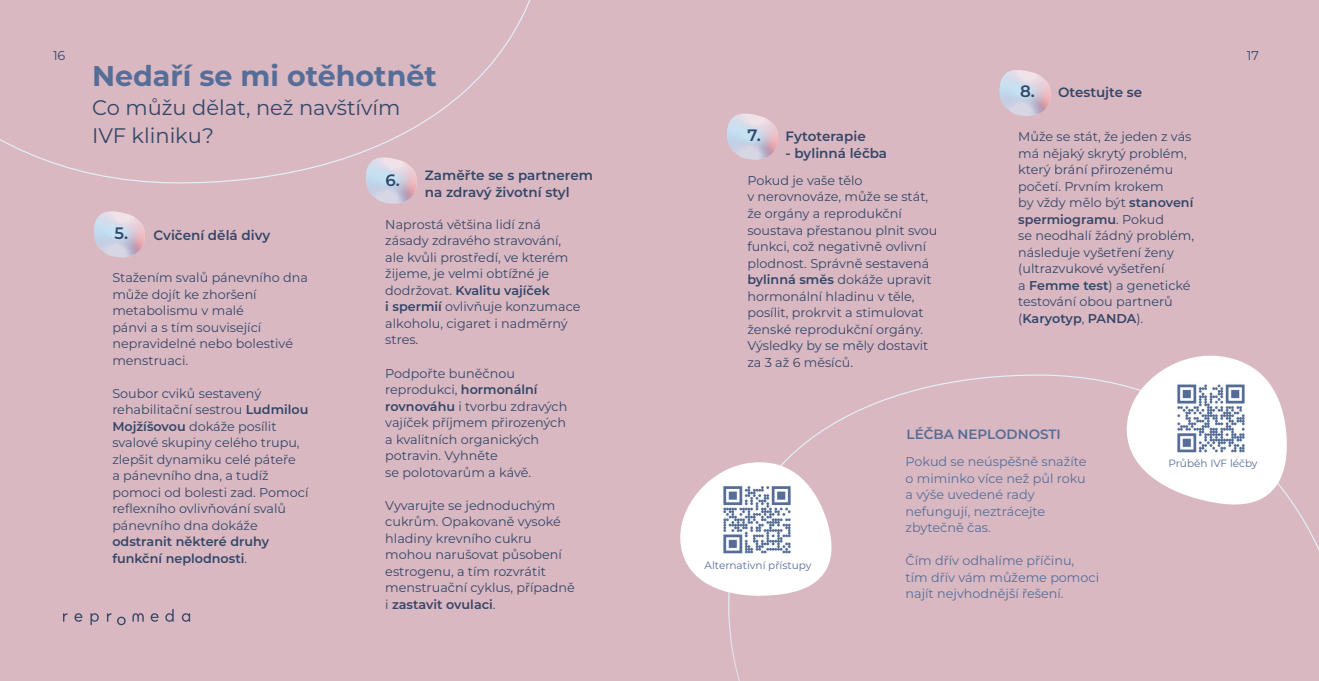
<style>
.page{position:relative;width:1319px;height:681px;background:#fff}
.page>*{position:absolute;margin:0;border:0;box-sizing:border-box;transform-origin:0 0}
.t1{font:700 28.5px "Montserrat";color:#566d98}
.t2{font:21px/28.5px "Montserrat";color:#334669}
.t3{font:600 16.5px "Montserrat";color:#344669}
.t4{font:600 13.5px/16.5px "Montserrat";color:#344669}
.t5{font:600 13.5px "Montserrat";color:#566d98}
.t6{font:12.75px/16.5px "Montserrat";color:#344669}
.t7{font:12.75px/16.5px "Montserrat";color:#566d98}
.t8{font:600 12.75px/16.5px "Montserrat";color:#344669}
.t9{font:10.5px "Montserrat";color:#566d98}
.s1{font-weight:600}
.s2{font-weight:400}
</style>
<div class="page">
<div style="left:0;top:0;width:1318px;height:680px;background:#d9b8c1"></div>
<svg style="left:94px;top:211px;width:51px;height:47px"></svg>
<svg style="left:727px;top:113px;width:51px;height:47px"></svg>
<svg style="left:999px;top:70px;width:52px;height:46px"></svg>
<svg style="left:367px;top:185px;width:50px;height:19px"></svg>
<svg style="left:728px;top:374px;width:590px;height:306px"></svg>
<svg style="left:1124px;top:355px;width:164px;height:154px"></svg>
<svg style="left:0;top:0;width:531px;height:185px"></svg>
<svg style="left:63px;top:613px;width:4px;height:8px"></svg>
<svg style="left:74px;top:613px;width:8px;height:8px"></svg>
<svg style="left:90px;top:613px;width:9px;height:11px"></svg>
<svg style="left:107px;top:613px;width:4px;height:8px"></svg>
<svg style="left:132px;top:613px;width:12px;height:8px"></svg>
<svg style="left:151px;top:613px;width:7px;height:8px"></svg>
<svg style="left:165px;top:609px;width:9px;height:12px"></svg>
<svg style="left:182px;top:613px;width:8px;height:8px"></svg>
<svg style="left:117px;top:616px;width:9px;height:9px"></svg>
<img style="left:1169px;top:376px;width:82px;height:77px">
<svg style="left:680px;top:454px;width:159px;height:146px"></svg>
<img style="left:715px;top:482px;width:83px;height:72px">
<p class="t6" style="left:53px;top:46px;width:14px">16</p>
<p class="t6" style="left:1246px;top:46px;width:14px">17</p>
<h1 class="t1" style="left:92px;top:55px;width:346px">Nedaří se mi otěhotnět</h1>
<h2 class="t2" style="left:92px;top:92px;width:310px">Co můžu dělat, než navštívím<br>IVF kliniku?</h2>
<p class="t3" style="left:114px;top:222px;width:15px">5.</p>
<p class="t4" style="left:153px;top:226px;width:118px">Cvičení dělá divy</p>
<p class="t6" style="left:112px;top:269px;width:197px">Stažením svalů pánevního dna může dojít ke zhoršení metabolismu v malé<br>pánvi a s tím související nepravidelné nebo bolestivé menstruaci.</p>
<p class="t6" style="left:112px;top:384px;width:197px">Soubor cviků sestavený rehabilitační sestrou <span class="s1">Ludmilou<br>Mojžíšovou</span> dokáže posílit svalové skupiny celého trupu, zlepšit dynamiku celé páteře<br>a pánevního dna, a tudíž pomoci od bolesti zad. Pomocí reflexního ovlivňování svalů pánevního dna dokáže</p>
<p class="t8" style="left:112px;top:533px;width:158px">odstranit některé druhy funkční neplodnosti<span class="s2">.</span></p>
<p class="t3" style="left:385px;top:169px;width:16px">6.</p>
<p class="t4" style="left:425px;top:166px;width:169px">Zaměřte se s partnerem na zdravý životní styl</p>
<p class="t6" style="left:385px;top:215px;width:197px">Naprostá většina lidí zná zásady zdravého stravování, ale kvůli prostředí, ve kterém žijeme, je velmi obtížné je dodržovat. <span class="s1">Kvalitu vajíček<br>i spermií</span> ovlivňuje konzumace alkoholu, cigaret i nadměrný stres.</p>
<p class="t6" style="left:385px;top:364px;width:183px">Podpořte buněčnou reprodukci, <span class="s1">hormonální rovnováhu</span> i tvorbu zdravých vajíček příjmem přirozených a kvalitních organických potravin. Vyhněte<br>se polotovarům a kávě.</p>
<p class="t6" style="left:385px;top:496px;width:191px">Vyvarujte se jednoduchým cukrům. Opakovaně vysoké hladiny krevního cukru mohou narušovat působení estrogenu, a tím rozvrátit menstruační cyklus, případně i <span class="s1">zastavit ovulaci</span>.</p>
<p class="t3" style="left:747px;top:123px;width:15px">7.</p>
<p class="t4" style="left:785px;top:128px;width:82px">Fytoterapie</p>
<p class="t4" style="left:785px;top:144px;width:103px">- bylinná léčba</p>
<p class="t6" style="left:747px;top:172px;width:192px">Pokud je vaše tělo<br>v nerovnováze, může se stát, že orgány a reprodukční soustava přestanou plnit svou funkci, což negativně ovlivní plodnost. Správně sestavená <span class="s1">bylinná směs</span> dokáže upravit hormonální hladinu v těle, posílit, prokrvit a stimulovat ženské reprodukční orgány.<br>Výsledky by se měly dostavit za 3 až 6 měsíců.</p>
<p class="t3" style="left:1019px;top:79px;width:16px">8.</p>
<p class="t4" style="left:1057px;top:83px;width:86px">Otestujte se</p>
<p class="t6" style="left:1018px;top:128px;width:177px">Může se stát, že jeden z vás má nějaký skrytý problém, který brání přirozenému početí. Prvním krokem<br>by vždy mělo být <span class="s1">stanovení spermiogramu</span>. Pokud<br>se neodhalí žádný problém, následuje vyšetření ženy (ultrazvukové vyšetření<br>a <span class="s1">Femme test</span>) a genetické testování obou partnerů (<span class="s1">Karyotyp</span>, <span class="s1">PANDA</span>).</p>
<p class="t9" style="left:704px;top:558px;width:108px">Alternativní přístupy</p>
<p class="t5" style="left:906px;top:424px;width:156px">LÉČBA NEPLODNOSTI</p>
<p class="t7" style="left:905px;top:452px;width:182px">Pokud se neúspěšně snažíte o miminko více než půl roku a výše uvedené rady nefungují, neztrácejte zbytečně čas.</p>
<p class="t7" style="left:905px;top:551px;width:195px">Čím dřív odhalíme příčinu, tím dřív vám můžeme pomoci najít nejvhodnější řešení.</p>
<p class="t9" style="left:1168px;top:455px;width:91px">Průběh IVF léčby</p>
</div>
